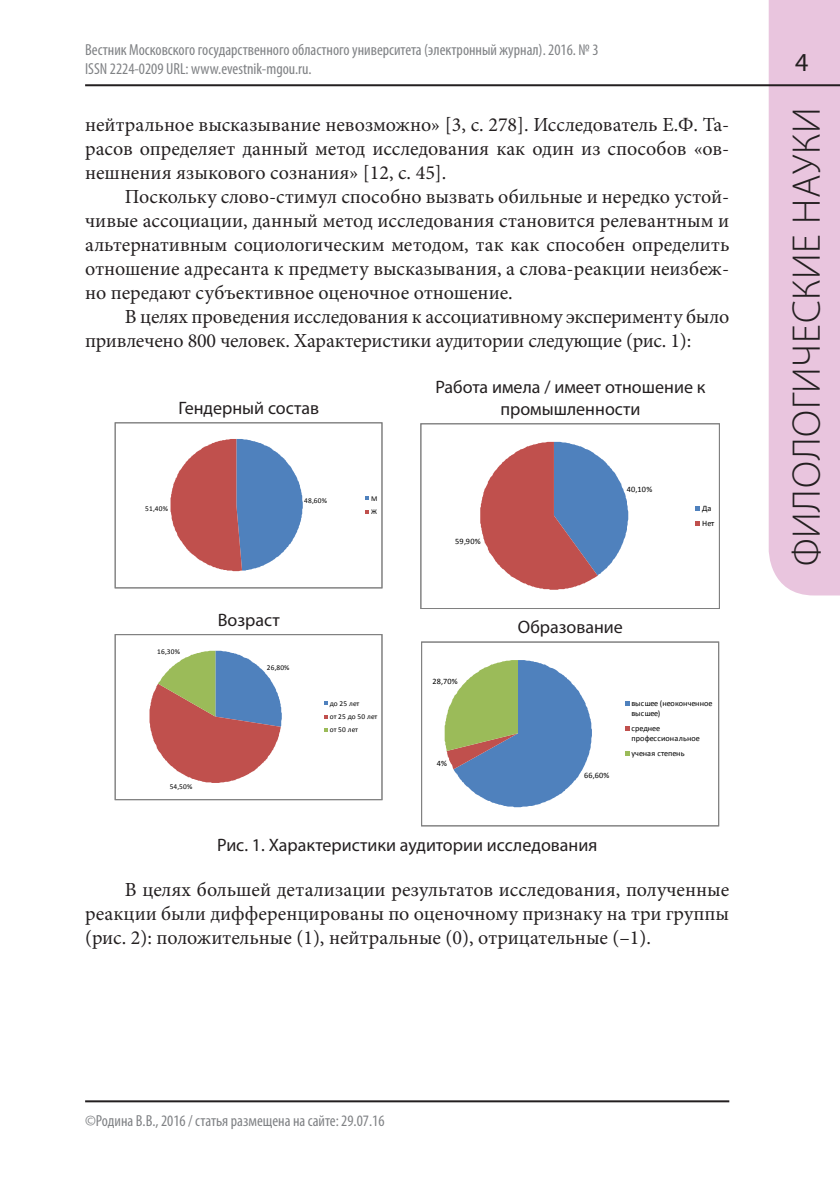
<style>
.page{position:relative;width:840px;height:1191px;background:#fff}
.page>*{position:absolute;margin:0;border:0;box-sizing:border-box;transform-origin:0 0}
.t1{font:300 40px "Myriad Pro";letter-spacing:.02em;color:#231f20}
.t2{font:26px "Myriad Pro";color:#231f20}
.Text_doc{font:20px/24px "Minion Pro";letter-spacing:-.005em;color:#231f20;text-align:justify}
.Рисунок{font:18px/21.6px "Myriad Pro";color:#231f20;text-align:center}
.t3{font:condensed 16px/19.2px "Myriad Pro";color:#808285}
.t4{font:8.2px/10.2px "Calibri";letter-spacing:.005em;color:#000}
.t5{font:7.4px/13.4px "Calibri";letter-spacing:.03em;color:#000}
</style>
<div class="page">
<div style="left:768px;top:0;width:71px;height:595px;background:#e9c5de"></div>
<hr style="left:85px;top:84px;width:754px;height:2px;background:#231f20">
<hr style="left:85px;top:1100px;width:644px;height:2px;background:#231f20">
<svg style="left:170px;top:439px;width:132px;height:132px"></svg>
<svg style="left:365px;top:496px;width:4px;height:4px"></svg>
<svg style="left:365px;top:510px;width:4px;height:4px"></svg>
<div style="left:115px;top:423px;width:267px;height:165px;border:1px solid #808080"></div>
<svg style="left:480px;top:442px;width:148px;height:148px"></svg>
<svg style="left:695px;top:506px;width:4px;height:4px"></svg>
<svg style="left:695px;top:521px;width:4px;height:4px"></svg>
<div style="left:420px;top:424px;width:299px;height:184px;border:1px solid #808080"></div>
<svg style="left:149px;top:651px;width:132px;height:132px"></svg>
<svg style="left:324px;top:701px;width:3px;height:4px"></svg>
<svg style="left:324px;top:715px;width:3px;height:4px"></svg>
<svg style="left:324px;top:728px;width:3px;height:4px"></svg>
<div style="left:115px;top:634px;width:267px;height:165px;border:1px solid #808080"></div>
<svg style="left:444px;top:660px;width:147px;height:147px"></svg>
<svg style="left:625px;top:701px;width:4px;height:4px"></svg>
<svg style="left:625px;top:726px;width:4px;height:5px"></svg>
<svg style="left:625px;top:751px;width:4px;height:4px"></svg>
<div style="left:421px;top:642px;width:297px;height:184px;border:1px solid #808080"></div>
<p class="t3" style="left:85px;top:39px;width:514px">Вестник Московского государственного областного университета (электронный журнал). 2016. № 3<br>ISSN 2224-0209 URL: www.evestnik-mgou.ru.</p>
<p class="Text_doc" style="left:85px;top:112px;width:645px">нейтральное высказывание невозможно» [3, с. 278]. Исследователь Е.Ф. Та&shy;расов определяет данный метод исследования как один из способов «ов&shy;нешнения языкового сознания» [12, с. 45].</p>
<p class="Text_doc" style="left:85px;top:184px;width:645px;text-indent:40px">Поскольку слово-стимул способно вызвать обильные и нередко устой&shy;чивые ассоциации, данный метод исследования становится релевантным и альтернативным социологическим методом, так как способен определить отношение адресанта к предмету высказывания, а слова-реакции неизбеж&shy;но передают субъективное оценочное отношение.</p>
<p class="Text_doc" style="left:85px;top:304px;width:645px;text-indent:40px">В целях проведения исследования к ассоциативному эксперименту было привлечено 800 человек. Характеристики аудитории следующие (рис. 1):</p>
<p class="Рисунок" style="left:178px;top:397px;width:142px">Гендерный состав</p>
<p class="t5" style="left:145px;top:502px;width:24px">51,40%</p>
<p class="t5" style="left:371px;top:491px;width:8px">М<br>Ж</p>
<p class="t5" style="left:304px;top:494px;width:24px">48,60%</p>
<p class="t5" style="left:157px;top:645px;width:24px">16,30%</p>
<p class="Рисунок" style="left:218px;top:609px;width:64px">Возраст</p>
<p class="t5" style="left:266px;top:660px;width:24px">26,80%</p>
<p class="t5" style="left:169px;top:780px;width:24px">54,50%</p>
<p class="t5" style="left:329px;top:696px;width:49px">до 25 лет<br>от 25 до 50 лет от 50 лет</p>
<p class="Рисунок" style="left:435px;top:376px;width:271px">Работа имела / имеет отношение к промышленности</p>
<p class="t4" style="left:455px;top:536px;width:27px">59,90%</p>
<p class="t4" style="left:432px;top:676px;width:27px">28,70%</p>
<p class="t4" style="left:436px;top:758px;width:12px">4%</p>
<p class="t4" style="left:626px;top:484px;width:27px">40,10%</p>
<p class="Рисунок" style="left:517px;top:616px;width:106px">Образование</p>
<p class="t4" style="left:701px;top:500px;width:14px;line-height:15.2px">Да<br>Нет</p>
<p class="t4" style="left:583px;top:770px;width:27px">66,60%</p>
<p class="t4" style="left:631px;top:698px;width:83px">высшее (неоконченное высшее)</p>
<p class="t4" style="left:631px;top:723px;width:70px">среднее профессиональное</p>
<p class="t4" style="left:631px;top:748px;width:55px">ученая степень</p>
<p class="Рисунок" style="left:217px;top:833px;width:381px">Рис. 1. Характеристики аудитории исследования</p>
<p class="Text_doc" style="left:85px;top:878px;width:645px;text-indent:40px">В целях большей детализации результатов исследования, полученные реакции были дифференцированы по оценочному признаку на три группы (рис. 2): положительные (1), нейтральные (0), отрицательные (–1).</p>
<h2 class="t2" style="left:794px;top:47px;width:15px">4</h2>
<h1 class="t1" style="left:782px;top:566px;width:461px;rotate:-90deg">ФИЛОЛОГИЧЕСКИЕ НАУКИ</h1>
<p class="t3" style="left:85px;top:1111px;width:301px">©Родина В.В., 2016 / статья размещена на сайте: 29.07.16</p>
</div>
